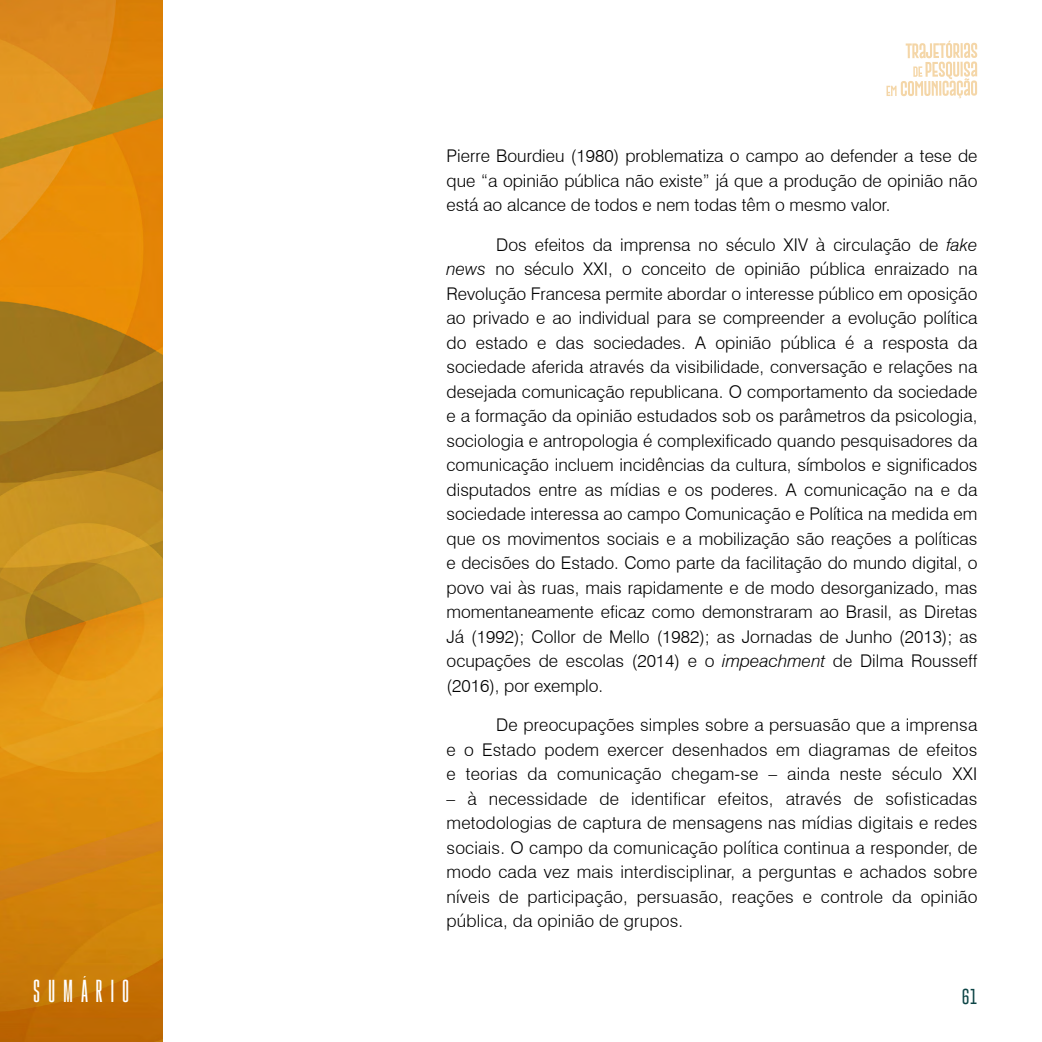
<style>
.page{position:relative;width:1042px;height:1042px;background:#fff}
.page>*{position:absolute;margin:0;border:0;box-sizing:border-box;transform-origin:0 0}
.t1{font:26.25px "Gobold High";letter-spacing:.3em;color:#fff}
.t2{font:300 17.5px/24.5px "Swiss 721 BT";letter-spacing:.005em;color:#000;text-align:justify}
.t3{font:100 15.75px "Gobold";color:#0d4546}
.s1{font-style:italic}
</style>
<div class="page">
<svg style="left:886px;top:41px;width:91px;height:57px"></svg>
<img style="left:0;top:0;width:162px;height:1042px">
<h1 class="t1" style="left:33px;top:974px;width:98px">SUMÁRIO</h1>
<p class="t2" style="left:446px;top:144px;width:532px">Pierre Bourdieu (1980) problematiza o campo ao defender a tese de que “a opinião pública não existe” já que a produção de opinião não está ao alcance de todos e nem todas têm o mesmo valor.</p>
<p class="t2" style="left:446px;top:232px;width:532px;text-indent:50px">Dos efeitos da imprensa no século XIV à circulação de <span class="s1">fake news</span> no século XXI, o conceito de opinião pública enraizado na Revolução Francesa permite abordar o interesse público em oposição ao privado e ao individual para se compreender a evolução política do estado e das sociedades. A opinião pública é a resposta da sociedade aferida através da visibilidade, conversação e relações na desejada comunicação republicana. O comportamento da sociedade e a formação da opinião estudados sob os parâmetros da psicologia, sociologia e antropologia é complexificado quando pesquisadores da comunicação incluem incidências da cultura, símbolos e significados disputados entre as mídias e os poderes. A comunicação na e da sociedade interessa ao campo Comunicação e Política na medida em que os movimentos sociais e a mobilização são reações a políticas e decisões do Estado. Como parte da facilitação do mundo digital, o povo vai às ruas, mais rapidamente e de modo desorganizado, mas momentaneamente eficaz como demonstraram ao Brasil, as Diretas Já (1992); Collor de Mello (1982); as Jornadas de Junho (2013); as ocupações de escolas (2014) e o <span class="s1">impeachment</span> de Dilma Rousseff (2016), por exemplo.</p>
<p class="t2" style="left:446px;top:712px;width:532px;text-indent:50px">De preocupações simples sobre a persuasão que a imprensa e o Estado podem exercer desenhados em diagramas de efeitos e teorias da comunicação chegam-se – ainda neste século XXI</p>
<p class="t2" style="left:446px;top:786px;width:532px">– à necessidade de identificar efeitos, através de sofisticadas metodologias de captura de mensagens nas mídias digitais e redes sociais. O campo da comunicação política continua a responder, de modo cada vez mais interdisciplinar, a perguntas e achados sobre níveis de participação, persuasão, reações e controle da opinião pública, da opinião de grupos.</p>
<p class="t3" style="left:962px;top:986px;width:17px">61</p>
</div>
